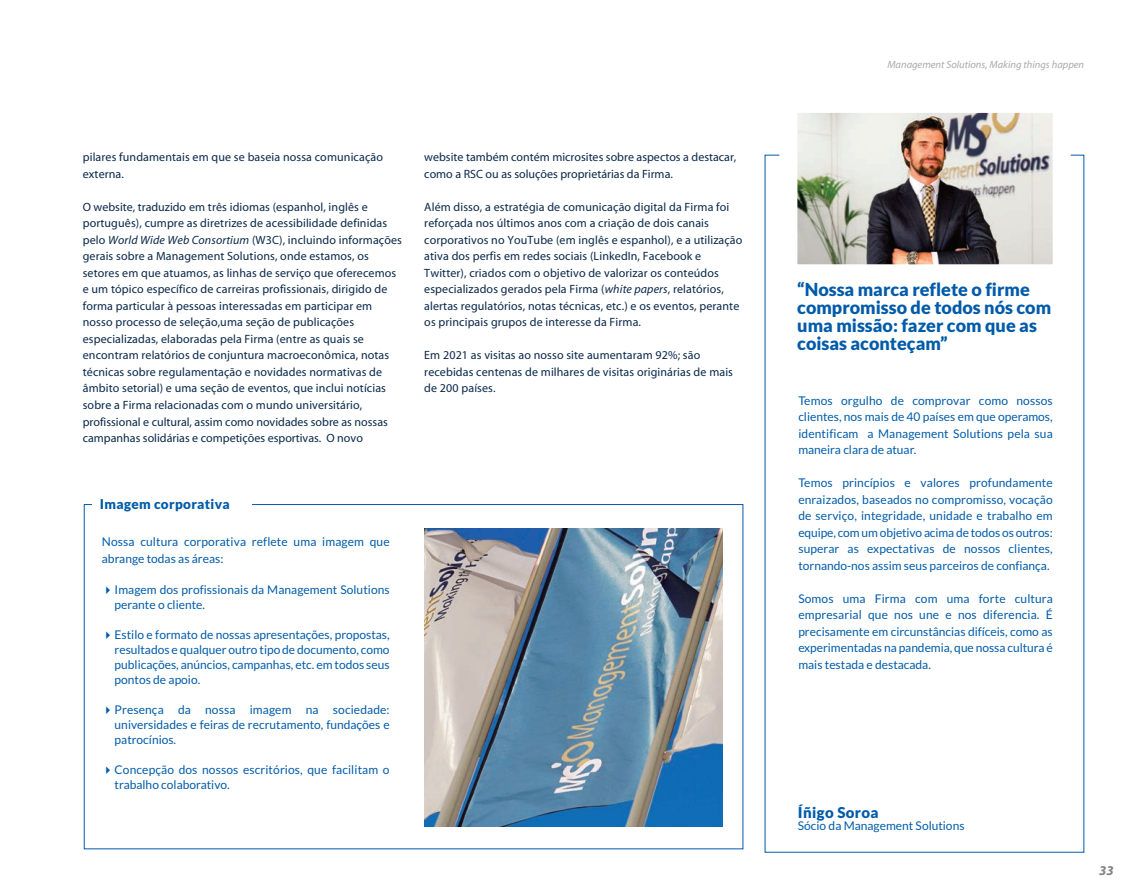
<style>
.page{position:relative;width:1148px;height:893px;background:#fff}
.page>*{position:absolute;margin:0;border:0;box-sizing:border-box;transform-origin:0 0}
.t1{font:900 18px/18px "Lato";color:#015ba9}
.t2{font:900 15px "Lato";letter-spacing:.025em;color:#015ba9}
.t3{font:900 13.5px "Lato";letter-spacing:.025em;color:#015ba9}
.t4{font:italic 700 13.5px "Myriad";color:#808285}
.t5{font:12px/16.5px "Myriad";letter-spacing:.01em;color:#0a294a}
.t6{font:12px/16.5px "Lato";color:#015ba9;text-align:justify}
.t7{font:italic 10.5px "Myriad";color:#a8a9ad}
.s1{font-style:italic}
</style>
<div class="page">
<img style="left:798px;top:114px;width:253px;height:149px">
<img style="left:424px;top:528px;width:299px;height:298px">
<p class="t5" style="left:83px;top:150px;width:302px">pilares fundamentais em que se baseia nossa comunicação externa.</p>
<p class="t5" style="left:83px;top:199px;width:321px">O website, traduzido em três idiomas (espanhol, inglês e português), cumpre as diretrizes de acessibilidade definidas pelo <span class="s1">World Wide Web Consortium</span> (W3C), incluindo informações gerais sobre a Management Solutions, onde estamos, os setores em que atuamos, as linhas de serviço que oferecemos e um tópico específico de carreiras profissionais, dirigido de forma particular à pessoas interessadas em participar em nosso processo de seleção,uma seção de publicações especializadas, elaboradas pela Firma (entre as quais se encontram relatórios de conjuntura macroeconômica, notas técnicas sobre regulamentação e novidades normativas de âmbito setorial) e uma seção de eventos, que inclui notícias sobre a Firma relacionadas com o mundo universitário, profissional e cultural, assim como novidades sobre as nossas campanhas solidárias e competições esportivas. O novo</p>
<p class="t3" style="left:100px;top:496px;width:131px">Imagem corporativa</p>
<p class="t6" style="left:102px;top:534px;width:289px">Nossa cultura corporativa reflete uma imagem que abrange todas as áreas:</p>
<p class="t6" style="left:115px;top:582px;width:276px;line-height:15px;text-indent:-13px">✔Imagem dos profissionais da Management Solutions perante o cliente.</p>
<p class="t6" style="left:115px;top:627px;width:277px;line-height:15px;text-indent:-13px">✔Estilo e formato de nossas apresentações, propostas, resultados e qualquer outro tipo de documento, como publicações, anúncios, campanhas, etc. em todos seus pontos de apoio.</p>
<p class="t6" style="left:115px;top:702px;width:276px;line-height:15px;text-indent:-13px">✔Presença da nossa imagem na sociedade: universidades e feiras de recrutamento, fundações e patrocínios.</p>
<p class="t6" style="left:115px;top:762px;width:276px;line-height:15px;text-indent:-13px">✔Concepção dos nossos escritórios, que facilitam o trabalho colaborativo.</p>
<p class="t5" style="left:424px;top:150px;width:314px">website também contém microsites sobre aspectos a destacar, como a RSC ou as soluções proprietárias da Firma.</p>
<p class="t5" style="left:424px;top:199px;width:320px">Além disso, a estratégia de comunicação digital da Firma foi reforçada nos últimos anos com a criação de dois canais corporativos no YouTube (em inglês e espanhol), e a utilização ativa dos perfis em redes sociais (LinkedIn, Facebook e Twitter), criados com o objetivo de valorizar os conteúdos especializados gerados pela Firma (<span class="s1">white papers</span>, relatórios, alertas regulatórios, notas técnicas, etc.) e os eventos, perante os principais grupos de interesse da Firma.</p>
<p class="t5" style="left:424px;top:348px;width:310px">Em 2021 as visitas ao nosso site aumentaram 92%; são recebidas centenas de milhares de visitas originárias de mais de 200 países.</p>
<p class="t7" style="left:887px;top:59px;width:198px">Management Solutions, Making things happen</p>
<h1 class="t1" style="left:797px;top:280px;width:255px">“Nossa marca reflete o firme compromisso de todos nós com uma missão: fazer com que as coisas aconteçam”</h1>
<p class="t6" style="left:798px;top:392px;width:256px">Temos orgulho de comprovar como nossos clientes, nos mais de 40 países em que operamos, identificam a Management Solutions pela sua maneira clara de atuar.</p>
<p class="t6" style="left:798px;top:474px;width:256px">Temos princípios e valores profundamente enraizados, baseados no compromisso, vocação de serviço, integridade, unidade e trabalho em equipe, com um objetivo acima de todos os outros: superar as expectativas de nossos clientes, tornando-nos assim seus parceiros de confiança.</p>
<p class="t6" style="left:798px;top:590px;width:256px">Somos uma Firma com uma forte cultura empresarial que nos une e nos diferencia. É precisamente em circunstâncias difíceis, como as experimentadas na pandemia, que nossa cultura é mais testada e destacada.</p>
<p class="t2" style="left:798px;top:803px;width:82px">Íñigo Soroa</p>
<p class="t6" style="left:798px;top:817px;width:168px">Sócio da Management Solutions</p>
<p class="t4" style="left:1099px;top:863px;width:16px">33</p>
</div>
